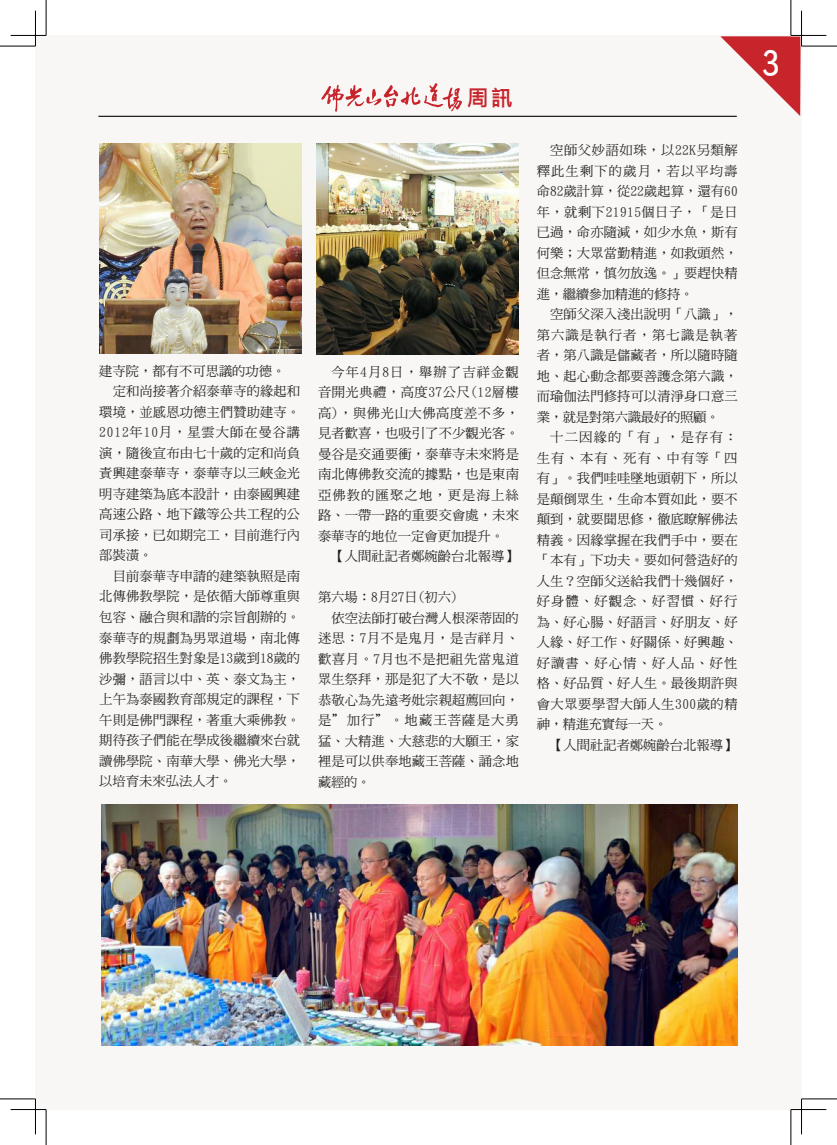
<style>
.page{position:relative;width:837px;height:1145px;background:#fff}
.page>*{position:absolute;margin:0;border:0;box-sizing:border-box;transform-origin:0 0}
.t1{font:35.38px "DF Hei W7 WIN BF";color:#fff}
.t2{font:21.25px "DF Li Hei W5 WIN BF";color:#c8242b}
.內文首空1格{font:13.25px/20.5px "DF Ming W5 WIN BF";letter-spacing:.01em;color:#231f20;text-align:justify}
</style>
<div class="page">
<div style="left:35px;top:35px;width:766px;height:1074px;background:#f8f7f5"></div>
<svg style="left:321px;top:83px;width:141px;height:29px"></svg>
<svg style="left:720px;top:36px;width:80px;height:80px"></svg>
<hr style="left:98px;top:116px;width:638px;height:1px;background:#231f20">
<img style="left:99px;top:143px;width:202px;height:210px">
<img style="left:317px;top:144px;width:202px;height:210px">
<img style="left:101px;top:804px;width:636px;height:241px">
<hr style="left:11px;top:1108px;width:35px;height:2px;background:#fff">
<hr style="left:790px;top:1108px;width:36px;height:2px;background:#fff">
<hr style="left:800px;top:11px;width:2px;height:35px;background:#fff">
<hr style="left:800px;top:1098px;width:2px;height:36px;background:#fff">
<hr style="left:0;top:46px;width:35px;height:1px;background:#000">
<hr style="left:801px;top:46px;width:35px;height:1px;background:#000">
<hr style="left:0;top:1098px;width:35px;height:1px;background:#000">
<hr style="left:801px;top:1098px;width:35px;height:1px;background:#000">
<hr style="left:46px;top:0;width:1px;height:35px;background:#000">
<hr style="left:46px;top:1109px;width:1px;height:35px;background:#000">
<hr style="left:790px;top:0;width:1px;height:35px;background:#000">
<hr style="left:790px;top:1109px;width:1px;height:35px;background:#000">
<hr style="left:11px;top:35px;width:35px;height:1px;background:#000">
<hr style="left:790px;top:35px;width:36px;height:1px;background:#000">
<hr style="left:11px;top:1109px;width:35px;height:1px;background:#000">
<hr style="left:790px;top:1109px;width:36px;height:1px;background:#000">
<hr style="left:35px;top:11px;width:1px;height:35px;background:#000">
<hr style="left:35px;top:1098px;width:1px;height:36px;background:#000">
<hr style="left:801px;top:11px;width:1px;height:35px;background:#000">
<hr style="left:801px;top:1098px;width:1px;height:36px;background:#000">
<p class="內文首空1格" style="left:99px;top:360px;width:188px">建寺院，都有不可思議的功德。</p>
<p class="內文首空1格" style="left:99px;top:381px;width:202px;text-indent:13px">定和尚接著介紹泰華寺的緣起和環境，並感恩功德主們贊助建寺。2012年10月，星雲大師在曼谷講演，隨後宣布由七十歲的定和尚負責興建泰華寺，泰華寺以三峽金光明寺建築為底本設計，由泰國興建高速公路、地下鐵等公共工程的公司承接，已如期完工，目前進行內部裝潢。</p>
<p class="內文首空1格" style="left:99px;top:565px;width:202px;text-indent:13px">目前泰華寺申請的建築執照是南北傳佛教學院，是依循大師尊重與包容、融合與和諧的宗旨創辦的。泰華寺的規劃為男眾道場，南北傳佛教學院招生對象是13歲到18歲的沙彌，語言以中、英、泰文為主，上午為泰國教育部規定的課程，下午則是佛門課程，著重大乘佛教。期待孩子們能在學成後繼續來台就讀佛學院、南華大學、佛光大學，以培育未來弘法人才。</p>
<p class="t2" style="left:467px;top:87px;width:47px">周訊</p>
<p class="內文首空1格" style="left:318px;top:361px;width:202px;text-indent:13px">今年4月8日，舉辦了吉祥金觀音開光典禮，高度37公尺(12層樓高)，與佛光山大佛高度差不多，見者歡喜，也吸引了不少觀光客。曼谷是交通要衝，泰華寺未來將是南北傳佛教交流的據點，也是東南亞佛教的匯聚之地，更是海上絲路、一帶一路的重要交會處，未來泰華寺的地位一定會更加提升。</p>
<p class="內文首空1格" style="left:331px;top:546px;width:188px">【人間社記者鄭婉齡台北報導】</p>
<p class="內文首空1格" style="left:318px;top:587px;width:141px">第六場：8月27日(初六)</p>
<p class="內文首空1格" style="left:318px;top:607px;width:202px;text-indent:13px">依空法師打破台灣人根深蒂固的迷思：7月不是鬼月，是吉祥月、歡喜月。7月也不是把祖先當鬼道眾生祭拜，那是犯了大不敬，是以恭敬心為先遠考妣宗親超薦回向，是”加行”。地藏王菩薩是大勇猛、大精進、大慈悲的大願王，家裡是可以供奉地藏王菩薩、誦念地藏經的。</p>
<p class="內文首空1格" style="left:536px;top:140px;width:202px;text-indent:13px">空師父妙語如珠，以22K另類解釋此生剩下的歲月，若以平均壽命82歲計算，從22歲起算，還有60年，就剩下21915個日子，「是日已過，命亦隨減，如少水魚，斯有何樂；大眾當勤精進，如救頭然，但念無常，慎勿放逸。」要趕快精進，繼續參加精進的修持。</p>
<p class="內文首空1格" style="left:536px;top:304px;width:202px;text-indent:13px">空師父深入淺出說明「八識」，第六識是執行者，第七識是執著者，第八識是儲藏者，所以隨時隨地、起心動念都要善護念第六識，而瑜伽法門修持可以清淨身口意三業，就是對第六識最好的照顧。</p>
<p class="內文首空1格" style="left:536px;top:427px;width:202px;text-indent:13px">十二因緣的「有」，是存有：生有、本有、死有、中有等「四有」。我們哇哇墜地頭朝下，所以是顛倒眾生，生命本質如此，要不顛到，就要聞思修，徹底瞭解佛法精義。因緣掌握在我們手中，要在「本有」下功夫。要如何營造好的人生？空師父送給我們十幾個好，好身體、好觀念、好習慣、好行為、好心腸、好語言、好朋友、好人緣、好工作、好關係、好興趣、好讀書、好心情、好人品、好性格、好品質、好人生。最後期許與會大眾要學習大師人生300歲的精神，精進充實每一天。</p>
<p class="內文首空1格" style="left:550px;top:734px;width:188px">【人間社記者鄭婉齡台北報導】</p>
<p class="t1" style="left:761px;top:46px;width:19px">3</p>
</div>
